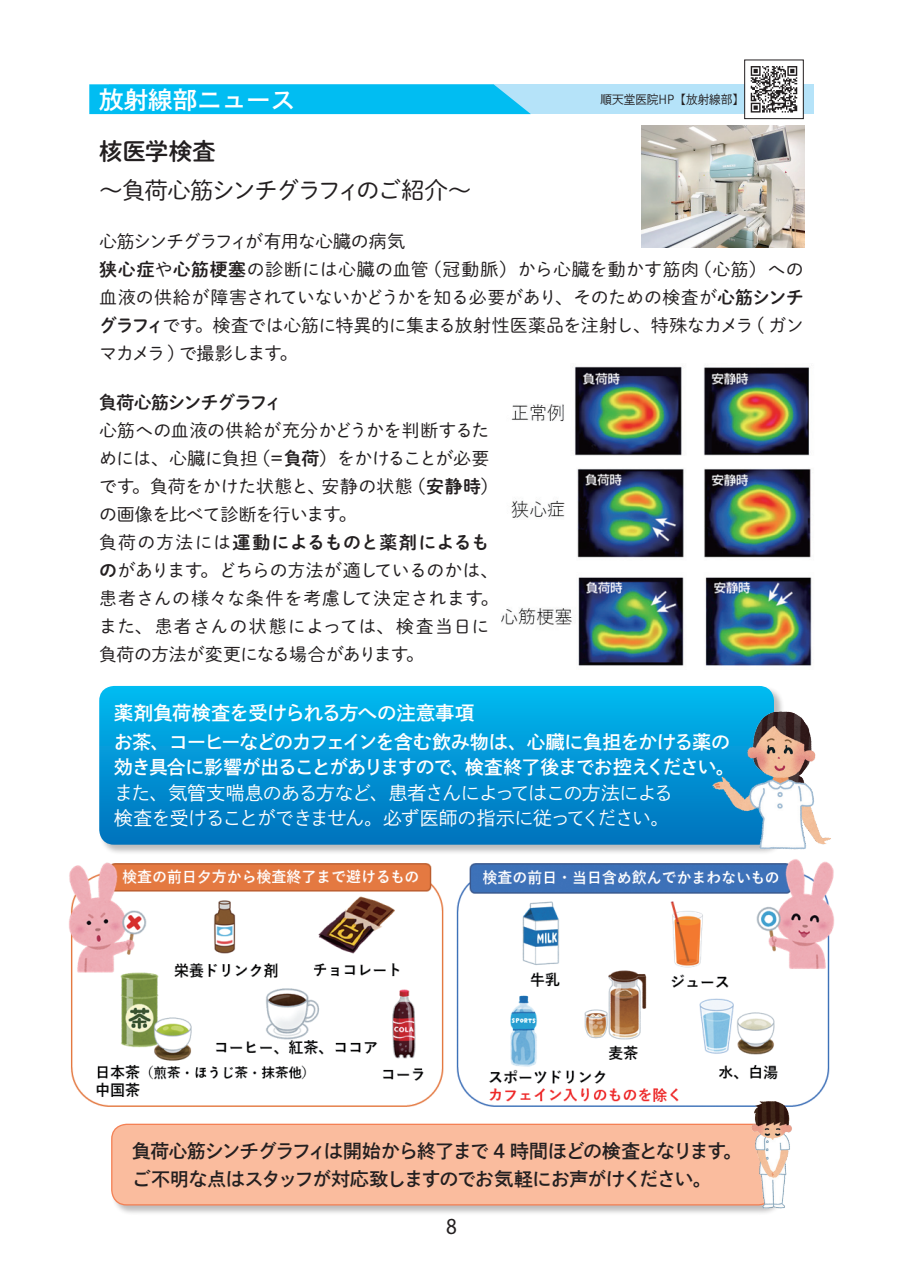
<style>
.page{position:relative;width:903px;height:1275px;background:#fff}
.page>*{position:absolute;margin:0;border:0;box-sizing:border-box;transform-origin:0 0}
.t1{font:24.5px "P Shuei Go Kin Std B";color:#fff}
.t2{font:23.62px "P Shuei M Go Std L";letter-spacing:-.08em;color:#231f20}
.t3{font:23.62px "P Shuei M Go Std B";letter-spacing:-.015em;color:#231f20}
.t4{font:23.1px "Myriad Pro";color:#231f20;scale:.91 1}
.t5{font:19.25px "P Shuei Go Kin Std B";letter-spacing:-.01em;color:#fff}
.t6{font:18.9px/25.4px "P Shuei Go Kin Std B";letter-spacing:-.05em;color:#fff}
.t7{font:18.9px/27.5px "P Shuei Go Kin Std B";letter-spacing:-.04em;color:#231f20}
.t8{font:18.9px/25.4px "P Shuei Go Kin Std L";letter-spacing:-.045em;color:#fff}
.t9{font:17.85px/28px "P Shuei M Go Std L";letter-spacing:-.015em;color:#231f20}
.t10{font:17.85px "P Shuei M Go Std B";letter-spacing:.03em;color:#231f20}
.t11{font:17.85px "P Shuei M Go Std B";letter-spacing:-.07em;color:#231f20}
.t12{font:12.25px "P Shuei Go Kin Std L";color:#231f20;scale:.95 1}
.s1{font-family:"P Shuei M Go Std B"}
.s2{font-family:"P Shuei M Go Std L"}
</style>
<div class="page">
<div style="left:109px;top:84px;width:705px;height:30px;background:#b5e3f9"></div>
<svg style="left:89px;top:84px;width:442px;height:30px;background:#0abff2"></svg>
<svg style="left:744px;top:59px;width:60px;height:60px"></svg>
<img style="left:641px;top:125px;width:163px;height:123px">
<img style="left:501px;top:366px;width:311px;height:300px">
<img style="left:69px;top:859px;width:765px;height:248px">
<div style="left:99px;top:686px;width:685px;height:169px;background:#231f20;opacity:.3"></div>
<svg style="left:99px;top:686px;width:675px;height:159px;background:#0196d6"></svg>
<div style="left:111px;top:1123px;width:673px;height:93px;background:#231f20;opacity:.3"></div>
<div style="left:112px;top:1124px;width:661px;height:81px;background:#fabc9e;border-radius:15px"></div>
<div style="left:111px;top:1124px;width:663px;height:81px;border:1px solid #f48155;border-radius:15px"></div>
<img style="left:710px;top:709px;width:121px;height:142px">
<img style="left:735px;top:1098px;width:77px;height:111px">
<h1 class="t1" style="left:99px;top:82px;width:197px">放射線部ニュース</h1>
<p class="t12" style="left:600px;top:91px;width:153px">順天堂医院HP【放射線部】</p>
<h2 class="t3" style="left:99px;top:133px;width:118px">核医学検査</h2>
<h2 class="t2" style="left:99px;top:173px;width:374px">～負荷心筋シンチグラフィのご紹介～</h2>
<p class="t9" style="left:99px;top:227px;width:706px">心筋シンチグラフィが有用な心臓の病気<br><span class="s1">狭心症</span>や<span class="s1">心筋梗塞</span>の診断には心臓の血管（冠動脈）から心臓を動かす筋肉（心筋）への血液の供給が障害されていないかどうかを知る必要があり、そのための検査が<span class="s1">心筋シンチグラフィ</span>です。検査では心筋に特異的に集まる放射性医薬品を注射し、特殊なカメラ ( ガンマカメラ ) で撮影します。</p>
<p class="t11" style="left:99px;top:389px;width:184px">負荷心筋シンチグラフィ</p>
<p class="t9" style="left:99px;top:416px;width:401px">心筋への血液の供給が充分かどうかを判断するためには、心臓に負担（<span class="s1">＝負荷</span>）をかけることが必要です。負荷をかけた状態と、安静の状態（<span class="s1">安静時</span>）の画像を比べて診断を行います。</p>
<p class="t10" style="left:99px;top:529px;width:392px"><span class="s2">負荷の方法には</span>運動によるものと薬剤によるも</p>
<p class="t9" style="left:99px;top:556px;width:401px"><span class="s1">の</span>があります。どちらの方法が適しているのかは、患者さんの様々な条件を考慮して決定されます。また、患者さんの状態によっては、検査当日に負荷の方法が変更になる場合があります。</p>
<p class="t5" style="left:114px;top:700px;width:362px">薬剤負荷検査を受けられる方への注意事項</p>
<p class="t6" style="left:114px;top:729px;width:622px">お茶、コーヒーなどのカフェインを含む飲み物は、心臓に負担をかける薬の効き具合に影響が出ることがありますので、検査終了後までお控えください。</p>
<p class="t8" style="left:114px;top:780px;width:560px">また、気管支喘息のある方など、患者さんによってはこの方法による検査を受けることができません。必ず医師の指示に従ってください。</p>
<p class="t7" style="left:132px;top:1137px;width:611px">負荷心筋シンチグラフィは開始から終了まで 4 時間ほどの検査となります。ご不明な点はスタッフが対応致しますのでお気軽にお声がけください。</p>
<p class="t4" style="left:446px;top:1212px;width:13px">8</p>
</div>
